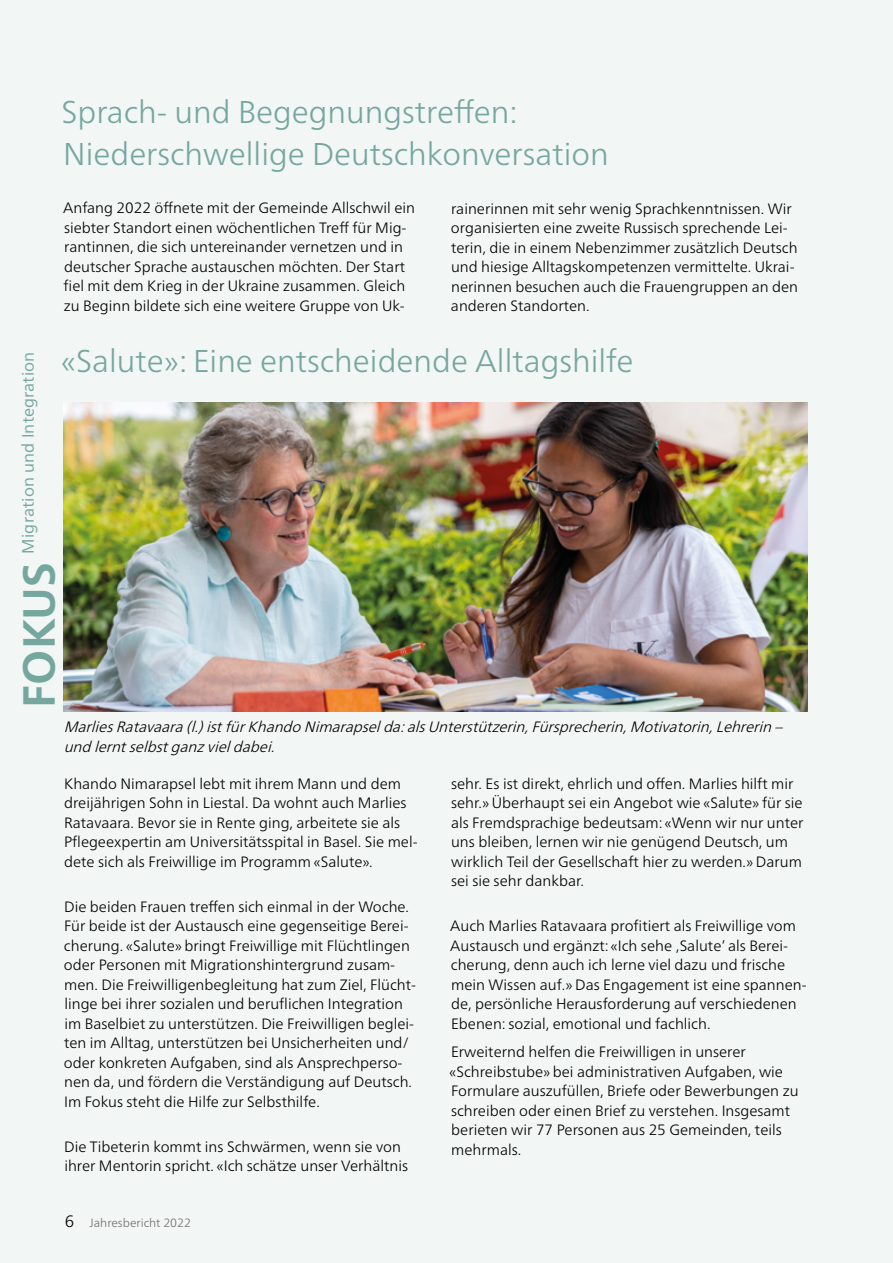
<style>
.page{position:relative;width:893px;height:1263px;background:#f2f6f5}
.page>*{position:absolute;margin:0;border:0;box-sizing:border-box;transform-origin:0 0}
.t1{font:700 45px "Frutiger Neue LTW1 G";color:#75a79e}
.t2{font:300 31.5px/42px "Frutiger Neue LTW1 G";color:#75a79e}
.t3{font:16.5px "Frutiger Neue LTW1 G";letter-spacing:.01em;color:#75a79e}
.t4{font:300 15px/19.5px "Frutiger Neue LTW1 G";color:#000}
.t5{font:italic 300 15px/19.5px "Frutiger Neue LTW1 G";color:#000}
.t6{font:300 12px "Frutiger Neue LTW1 G";color:#706f6f}
.s1{font-size:16.5px;color:#000}
</style>
<div class="page">
<img style="left:64px;top:403px;width:744px;height:309px">
<p class="t3" style="left:18px;top:554px;width:204px;rotate:-90deg">Migration und Integration</p>
<h2 class="t2" style="left:61px;top:91px;width:549px">Sprach- und Begegnungstreffen:<br>Niederschwellige Deutschkonversation</h2>
<p class="t4" style="left:63px;top:198px;width:353px">Anfang 2022 öffnete mit der Gemeinde Allschwil ein siebter Standort einen wöchentlichen Treff für Mig&shy;rantinnen, die sich untereinander vernetzen und in deutscher Sprache austauschen möchten. Der Start fiel mit dem Krieg in der Ukraine zusammen. Gleich zu Beginn bildete sich eine weitere Gruppe von Uk-</p>
<p class="t4" style="left:451px;top:199px;width:349px">rainerinnen mit sehr wenig Sprachkenntnissen. Wir organisierten eine zweite Russisch sprechende Lei&shy;terin, die in einem Nebenzimmer zusätzlich Deutsch und hiesige Alltagskompetenzen vermittelte. Ukrai&shy;nerinnen besuchen auch die Frauengruppen an den anderen Standorten.</p>
<h2 class="t2" style="left:61px;top:339px;width:574px">«Salute»: Eine entscheidende Alltagshilfe</h2>
<h1 class="t1" style="left:12px;top:708px;width:147px;rotate:-90deg">FOKUS</h1>
<p class="t5" style="left:64px;top:717px;width:725px">MarliesRatavaara(l.)istfürKhandoNimarapselda:alsUnterstützerin,Fürsprecherin,Motivatorin,Lehrerin– und lerntselbstganzvieldabei.</p>
<p class="t4" style="left:64px;top:773px;width:355px">Khando Nimarapsel lebt mit ihrem Mann und dem dreijährigen Sohn in Liestal. Da wohnt auch Marlies Ratavaara. Bevor sie in Rente ging, arbeitete sie als Pflegeexpertin am Universitätsspital in Basel. Sie mel&shy;dete sich als Freiwillige im Programm «Salute».</p>
<p class="t4" style="left:64px;top:896px;width:354px">Die beiden Frauen treffen sich einmal in der Woche.<br>Für beide ist der Austausch eine gegenseitige Berei&shy;cherung. «Salute» bringt Freiwillige mit Flüchtlingen oder Personen mit Migrationshintergrund zusam&shy;men. Die Freiwilligenbegleitung hat zum Ziel, Flücht&shy;linge bei ihrer sozialen und beruflichen Integration im Baselbiet zu unterstützen. Die Freiwilligen beglei&shy;ten im Alltag, unterstützen bei Unsicherheiten und/ oder konkreten Aufgaben, sind als Ansprechperso&shy;nen da, und fördern die Verständigung auf Deutsch.<br>Im Fokus steht die Hilfe zur Selbsthilfe.</p>
<p class="t4" style="left:64px;top:1136px;width:346px">Die Tibeterin kommt ins Schwärmen, wenn sie von ihrer Mentorin spricht. «Ich schätze unser Verhältnis</p>
<p class="t4" style="left:451px;top:773px;width:354px">sehr. Es ist direkt, ehrlich und offen. Marlies hilft mir sehr.» Überhaupt sei ein Angebot wie «Salute» für sie als Fremdsprachige bedeutsam: «Wenn wir nur unter uns bleiben, lernen wir nie genügend Deutsch, um wirklich Teil der Gesellschaft hier zu werden.» Darum sei sie sehr dankbar.</p>
<p class="t4" style="left:450px;top:916px;width:358px">Auch Marlies Ratavaara profitiert als Freiwillige vom Austausch und ergänzt: «Ich sehe ‚Salute‘ als Berei&shy;cherung, denn auch ich lerne viel dazu und frische mein Wissen auf.» Das Engagement ist eine spannen&shy;de, persönliche Herausforderung auf verschiedenen Ebenen: sozial, emotional und fachlich.</p>
<p class="t4" style="left:449px;top:1042px;width:351px">Erweiternd helfen die Freiwilligen in unserer «Schreibstube» bei administrativen Aufgaben, wie Formulare auszufüllen, Briefe oder Bewerbungen zu schreiben oder einen Brief zu verstehen. Insgesamt berieten wir 77 Personen aus 25 Gemeinden, teils mehrmals.</p>
<p class="t6" style="left:65px;top:1215px;width:128px"><span class="s1">6</span> Jahresbericht 2022</p>
</div>
